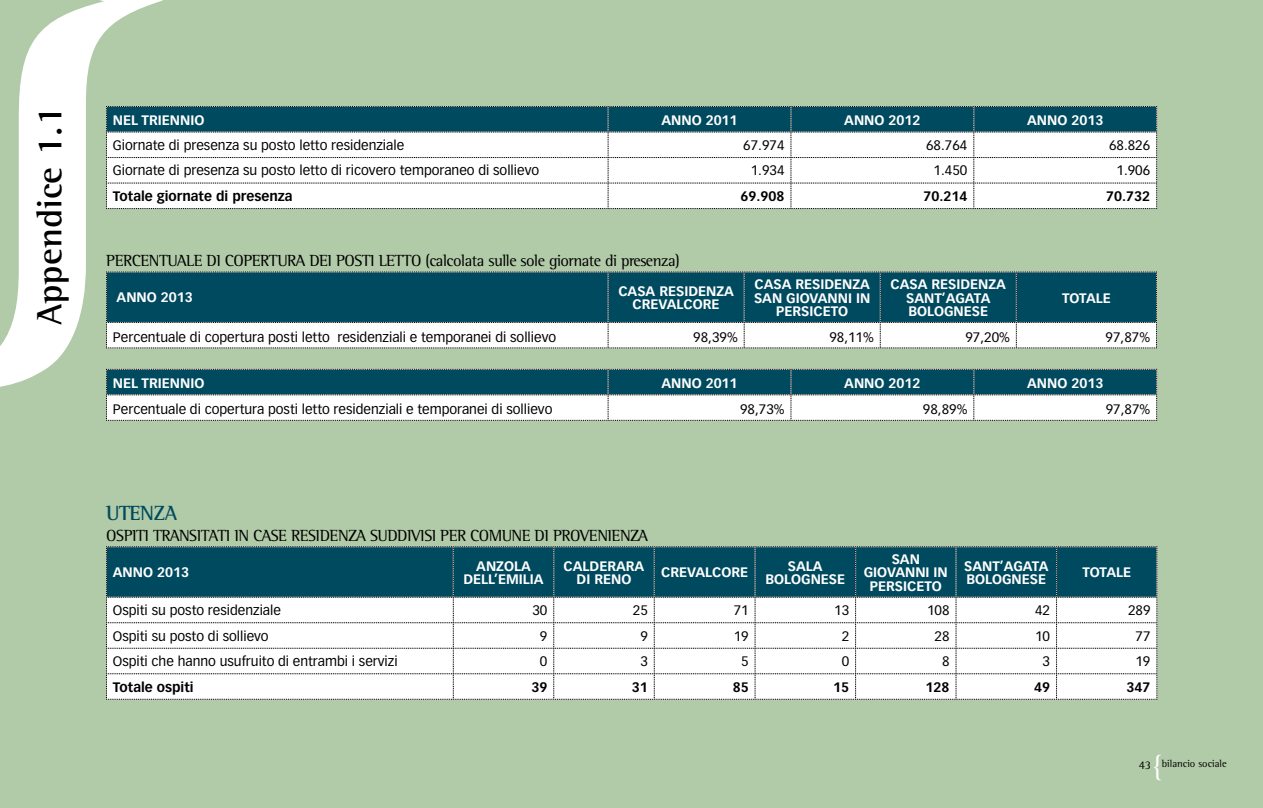
<style>
.page{position:relative;width:1263px;height:808px;background:#b1caa7}
.page>*{position:absolute;margin:0;border:0;box-sizing:border-box;transform-origin:0 0}
.t1{font:700 36px "Rotis Semi Serif Std";color:#000}
.t2{font:30px "STIX General";color:#fff}
.t3{font:700 21px "Rotis Semi Serif Std";color:#004a5f}
.t4{font:16.5px "Rotis Semi Serif Std";letter-spacing:-.03em;color:#000}
.t5{font:13.5px "Vectora LH";color:#000}
.t6{font:700 13.5px/13.5px "Vectora LH";color:#fff;text-align:center}
.t7{font:700 13.5px "Vectora LH";color:#000}
.t8{font:10.5px "Rotis Semi Serif Std";color:#000}
.s1{font-size:12px}
</style>
<div class="page">
<svg style="left:0;top:0;width:163px;height:387px"></svg>
<svg style="left:106px;top:106px;width:1051px;height:103px;background:#baccd1"></svg>
<svg style="left:106px;top:272px;width:1051px;height:77px;background:#568592"></svg>
<svg style="left:106px;top:369px;width:1051px;height:52px;background:#80a2ac"></svg>
<svg style="left:106px;top:546px;width:1052px;height:154px;background:#a6bec4"></svg>
<h1 class="t1" style="left:28px;top:325px;width:220px;rotate:-90deg">Appendice 1.1</h1>
<p class="t6" style="left:113px;top:113px;width:38px">Nel triennio</p>
<p class="t6" style="left:661px;top:113px;width:78px">ANNO 2011</p>
<p class="t6" style="left:844px;top:113px;width:78px">ANNO 2012</p>
<p class="t6" style="left:1027px;top:113px;width:78px">ANNO 2013</p>
<p class="t5" style="left:113px;top:137px;width:293px">Giornate di presenza su posto letto residenziale</p>
<p class="t5" style="left:743px;top:137px;width:43px">67.974</p>
<p class="t5" style="left:926px;top:137px;width:43px">68.764</p>
<p class="t5" style="left:1109px;top:137px;width:43px">68.826</p>
<p class="t5" style="left:113px;top:163px;width:428px">Giornate di presenza su posto letto di ricovero temporaneo di sollievo</p>
<p class="t5" style="left:751px;top:163px;width:35px">1.934</p>
<p class="t5" style="left:934px;top:163px;width:35px">1.450</p>
<p class="t5" style="left:1116px;top:163px;width:35px">1.906</p>
<p class="t7" style="left:113px;top:188px;width:181px">Totale giornate di presenza</p>
<p class="t7" style="left:741px;top:188px;width:45px">69.908</p>
<p class="t7" style="left:923px;top:188px;width:45px">70.214</p>
<p class="t7" style="left:1106px;top:188px;width:45px">70.732</p>
<p class="t4" style="left:106px;top:251px;width:575px">PERCENTUALE DI COPERTURA DEI POSTI LETTO (calcolata sulle sole giornate di presenza)</p>
<p class="t6" style="left:117px;top:290px;width:78px">ANNO 2013</p>
<p class="t6" style="left:618px;top:284px;width:117px">CASA RESIDENZA<br>CREVALCORE</p>
<p class="t6" style="left:754px;top:277px;width:118px">CASA RESIDENZA<br>SAN GIOVANNI IN<br>PERSICETO</p>
<p class="t6" style="left:890px;top:277px;width:117px">CASA RESIDENZA<br>SANT’AGATA<br>BOLOGNESE</p>
<p class="t6" style="left:1062px;top:291px;width:50px">TOTALE</p>
<p class="t5" style="left:113px;top:329px;width:445px">Percentuale di copertura posti letto residenziali e temporanei di sollievo</p>
<p class="t5" style="left:693px;top:329px;width:46px">98,39%</p>
<p class="t5" style="left:829px;top:329px;width:46px">98,11%</p>
<p class="t5" style="left:965px;top:329px;width:46px">97,20%</p>
<p class="t5" style="left:1105px;top:329px;width:46px">97,87%</p>
<p class="t6" style="left:113px;top:377px;width:38px">Nel triennio</p>
<p class="t6" style="left:661px;top:377px;width:78px">ANNO 2011</p>
<p class="t6" style="left:844px;top:377px;width:78px">ANNO 2012</p>
<p class="t6" style="left:1027px;top:377px;width:78px">ANNO 2013</p>
<p class="t5" style="left:113px;top:401px;width:441px">Percentuale di copertura posti letto residenziali e temporanei di sollievo</p>
<p class="t5" style="left:740px;top:401px;width:46px">98,73%</p>
<p class="t5" style="left:923px;top:401px;width:46px">98,89%</p>
<p class="t5" style="left:1106px;top:401px;width:46px">97,87%</p>
<h3 class="t3" style="left:106px;top:500px;width:26px">UTENZ</h3>
<h3 class="t3" style="left:165px;top:500px;width:14px">A</h3>
<p class="t4" style="left:106px;top:525px;width:543px">OSPITI TRANSITATI IN CASE RESIDENZA SUDDIVISI PER COMUNE DI PROVENIENZA</p>
<p class="t6" style="left:113px;top:566px;width:21px">Anno</p>
<p class="t6" style="left:157px;top:566px;width:33px">2013</p>
<p class="t6" style="left:463px;top:559px;width:82px">ANZOLA<br>DELL’EMILIA</p>
<p class="t6" style="left:564px;top:559px;width:82px">CALDERARA<br>DI RENO</p>
<p class="t6" style="left:661px;top:566px;width:89px">CREVALCORE</p>
<p class="t6" style="left:765px;top:559px;width:81px">SALA<br>BOLOGNESE</p>
<p class="t6" style="left:864px;top:552px;width:86px">SAN<br>GIOVANNI IN<br>PERSICETO</p>
<p class="t6" style="left:964px;top:559px;width:86px;text-align:left">SANT’AGATA<br>BOLOGNESE</p>
<p class="t6" style="left:1082px;top:566px;width:50px">TOTALE</p>
<p class="t5" style="left:113px;top:602px;width:170px">Ospiti su posto residenziale</p>
<p class="t5" style="left:532px;top:602px;width:17px">30</p>
<p class="t5" style="left:633px;top:602px;width:17px">25</p>
<p class="t5" style="left:734px;top:602px;width:17px">71</p>
<p class="t5" style="left:834px;top:602px;width:17px">13</p>
<p class="t5" style="left:927px;top:602px;width:24px">108</p>
<p class="t5" style="left:1035px;top:602px;width:17px">42</p>
<p class="t5" style="left:1128px;top:602px;width:24px">289</p>
<p class="t5" style="left:113px;top:628px;width:157px">Ospiti su posto di sollievo</p>
<p class="t5" style="left:540px;top:628px;width:9px">9</p>
<p class="t5" style="left:640px;top:628px;width:9px">9</p>
<p class="t5" style="left:734px;top:628px;width:17px">19</p>
<p class="t5" style="left:842px;top:628px;width:9px">2</p>
<p class="t5" style="left:935px;top:628px;width:17px">28</p>
<p class="t5" style="left:1035px;top:628px;width:17px">10</p>
<p class="t5" style="left:1135px;top:628px;width:17px">77</p>
<p class="t5" style="left:113px;top:653px;width:286px">Ospiti che hanno usufruito di entrambi i servizi</p>
<p class="t5" style="left:540px;top:653px;width:9px">0</p>
<p class="t5" style="left:640px;top:653px;width:9px">3</p>
<p class="t5" style="left:741px;top:653px;width:9px">5</p>
<p class="t5" style="left:842px;top:653px;width:9px">0</p>
<p class="t5" style="left:942px;top:653px;width:9px">8</p>
<p class="t5" style="left:1043px;top:653px;width:9px">3</p>
<p class="t5" style="left:1135px;top:653px;width:17px">19</p>
<p class="t7" style="left:113px;top:679px;width:82px">Totale ospiti</p>
<p class="t7" style="left:531px;top:679px;width:17px">39</p>
<p class="t7" style="left:632px;top:679px;width:17px">31</p>
<p class="t7" style="left:733px;top:679px;width:17px">85</p>
<p class="t7" style="left:833px;top:679px;width:17px">15</p>
<p class="t7" style="left:926px;top:679px;width:25px">128</p>
<p class="t7" style="left:1034px;top:679px;width:17px">49</p>
<p class="t7" style="left:1126px;top:679px;width:25px">347</p>
<h2 class="t2" style="left:1151px;top:744px;width:16px">{</h2>
<p class="t8" style="left:1139px;top:758px;width:90px"><span class="s1">43</span> bilancio sociale</p>
</div>
